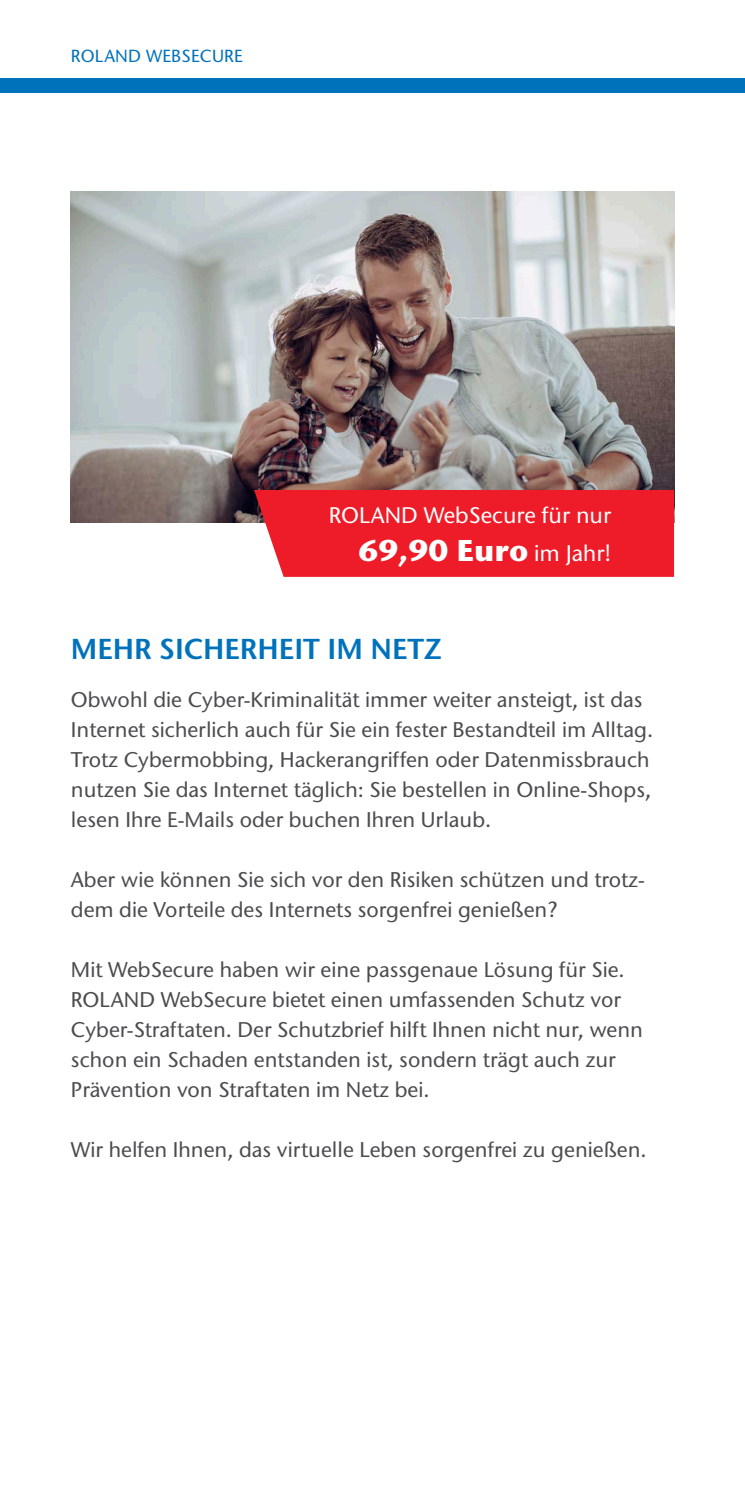
<style>
.page{position:relative;width:745px;height:1489px;background:#fff}
.page>*{position:absolute;margin:0;border:0;box-sizing:border-box;transform-origin:0 0}
._16_Störertext_Fett{font:700 30px "Stone Sans ITC Std";color:#fff}
._03_Head{font:600 28.75px "Stone Sans ITC Std";color:#0072bc}
._16_Störertext_Fett-2{font:500 22.5px "Stone Sans ITC Std";color:#fff}
._04_Copytext{font:500 21.25px/30px "Stone Sans ITC Std";color:#4b4c4d}
._00_Editorial_L{font:500 17.5px "Stone Sans ITC Std";letter-spacing:.01em;color:#0072bc}
.s1{font-weight:500;font-size:22.5px}
</style>
<div class="page">
<img style="left:71px;top:191px;width:602px;height:331px">
<div style="left:0;top:78px;width:744px;height:14px;background:#0072bc"></div>
<div style="left:254px;top:490px;width:419px;height:87px;background:#ee1c28"></div>
<p class="_00_Editorial_L" style="left:71px;top:46px;width:173px">ROLAND WEBSECURE</p>
<p class="_16_Störertext_Fett-2" style="left:328px;top:501px;width:284px">ROLAND WebSecure für nur</p>
<p class="_16_Störertext_Fett" style="left:358px;top:530px;width:254px">69,90 Euro <span class="s1">im Jahr!</span></p>
<p class="_03_Head" style="left:71px;top:631px;width:372px">MEHR SICHERHEIT IM NETZ</p>
<p class="_04_Copytext" style="left:71px;top:684px;width:572px">Obwohl die Cyber-Kriminalität immer weiter ansteigt, ist das</p>
<p class="_04_Copytext" style="left:71px;top:714px;width:583px">Internet sicherlich auch für Sie ein fester Bestandteil im Alltag.<br>Trotz Cybermobbing, Hackerangriffen oder Datenmissbrauch nutzen Sie das Internet täglich: Sie bestellen in Online-Shops, lesen Ihre E-Mails oder buchen Ihren Urlaub.</p>
<p class="_04_Copytext" style="left:71px;top:864px;width:575px">Aber wie können Sie sich vor den Risiken schützen und trotz&shy;dem die Vorteile des Internets sorgenfrei genießen?</p>
<p class="_04_Copytext" style="left:71px;top:954px;width:573px">Mit WebSecure haben wir eine passgenaue Lösung für Sie.<br>ROLAND WebSecure bietet einen umfassenden Schutz vor<br>Cyber-Straftaten. Der Schutzbrief hilft Ihnen nicht nur, wenn</p>
<p class="_04_Copytext" style="left:71px;top:1044px;width:546px">schon ein Schaden entstanden ist, sondern trägt auch zur</p>
<p class="_04_Copytext" style="left:71px;top:1074px;width:360px">Prävention von Straftaten im Netz bei.</p>
<p class="_04_Copytext" style="left:71px;top:1134px;width:577px">Wir helfen Ihnen, das virtuelle Leben sorgenfrei zu genießen.</p>
</div>
